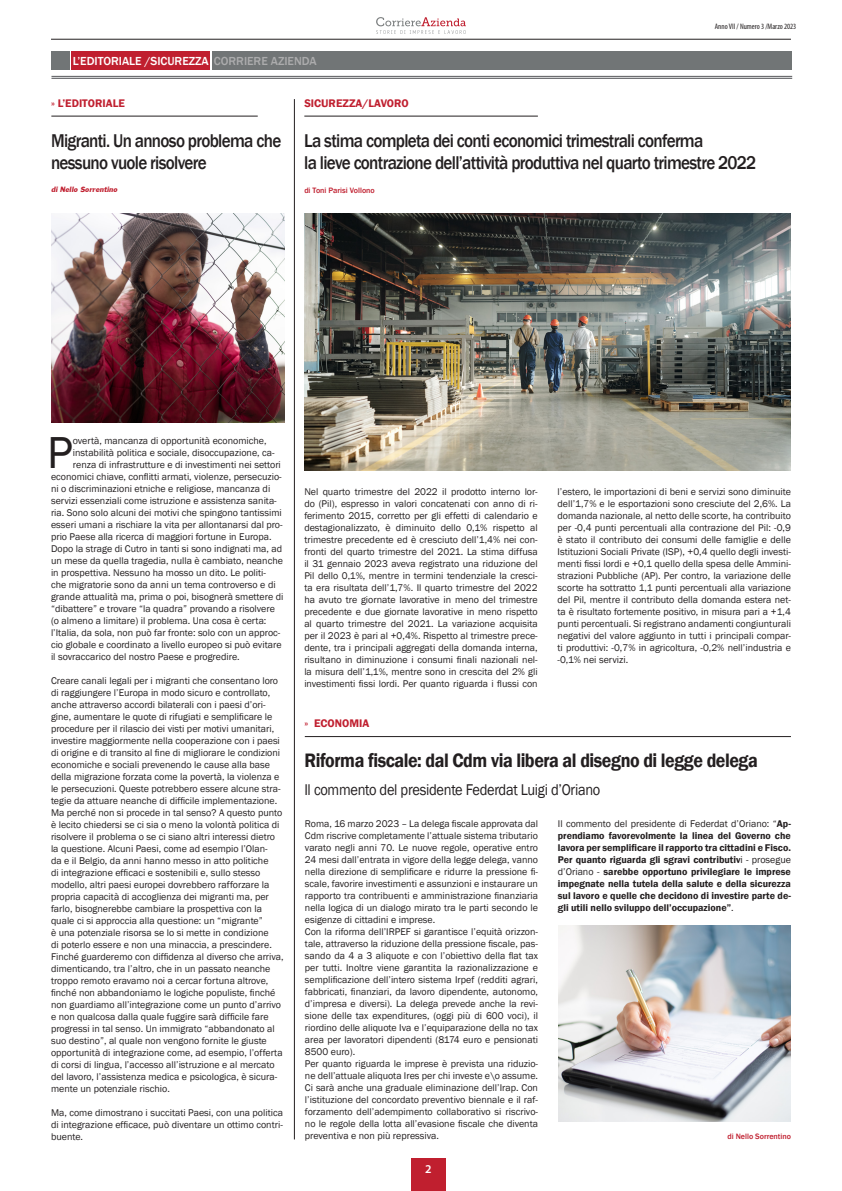
<style>
.page{position:relative;width:842px;height:1191px;background:#fff}
.page>*{position:absolute;margin:0;border:0;box-sizing:border-box;transform-origin:0 0}
.t1{font:46px "Franklin Gothic";color:#231f20}
.t2{font:600 20px "Franklin Gothic";letter-spacing:-.025em;color:#231f20;scale:.9 1}
.t3{font:500 19px/22px "Franklin Gothic";letter-spacing:-.04em;color:#231f20;scale:.9 1}
.t4{font:16px "Franklin Gothic";letter-spacing:-.02em;color:#231f20;scale:.9 1}
.t5{font:500 12px "Franklin Gothic";color:#fff}
.t6{font:600 12px "Myriad Pro";color:#fff}
.t7{font:600 11.3px "Franklin Gothic";color:#c01f2f}
.t8{font:10px/12px "Franklin Gothic";color:#231f20;text-align:justify}
.t9{font:600 10px/12px "Franklin Gothic";color:#231f20;text-align:justify}
.t10{font:500 8px "Franklin Gothic";color:#c01f2f}
.t11{font:condensed 8px "Myriad Pro";color:#231f20}
.t12{font:8px "Franklin Gothic ITALIC";color:#c01f2f}
.s1{color:#acacad}
.s2{font-weight:400}
</style>
<div class="page">
<div style="left:411px;top:1158px;width:34px;height:33px;background:#c01f2f"></div>
<svg style="left:376px;top:17px;width:90px;height:17px"></svg>
<hr style="left:51px;top:39px;width:740px;height:1px;background:#231f20">
<div style="left:212px;top:51px;width:580px;height:19px;background:#717576"></div>
<div style="left:71px;top:51px;width:139px;height:19px;background:#c01f2f"></div>
<div style="left:51px;top:51px;width:18px;height:19px;background:#717576"></div>
<hr style="left:294px;top:99px;width:1px;height:1040px;background:#231f20">
<hr style="left:304px;top:116px;width:234px;height:1px;background:#231f20">
<hr style="left:51px;top:116px;width:207px;height:1px;background:#231f20">
<hr style="left:305px;top:736px;width:486px;height:1px;background:#231f20">
<hr style="left:51px;top:76px;width:741px;height:1px;background:#6c6d70">
<hr style="left:51px;top:78px;width:741px;height:1px;background:#6c6d70">
<img style="left:304px;top:213px;width:487px;height:257px">
<img style="left:52px;top:213px;width:232px;height:210px">
<img style="left:558px;top:925px;width:233px;height:196px">
<p class="t5" style="left:73px;top:53px;width:245px">L’EDITORIALE /SICUREZZA <span class="s1">CORRIERE AZIENDA</span></p>
<p class="t7" style="left:51px;top:96px;width:75px">» L’EDITORIALE</p>
<p class="t7" style="left:304px;top:96px;width:106px">SICUREZZA/LAVORO</p>
<p class="t11" style="left:715px;top:21px;width:83px">Anno VII / Numero 3 /Marzo 2023</p>
<h3 class="t3" style="left:51px;top:130px;width:257px">Migranti. Un annoso problema che nessuno vuole risolvere</h3>
<h3 class="t3" style="left:304px;top:130px;width:504px">La stima completa dei conti economici trimestrali conferma<br>la lieve contrazione dell’attività produttiva nel quarto trimestre 2022</h3>
<p class="t12" style="left:51px;top:185px;width:68px">di Nello Sorrentino</p>
<p class="t10" style="left:304px;top:185px;width:72px">di Toni Parisi Vollono</p>
<h1 class="t1" style="left:47px;top:424px;width:27px">P</h1>
<p class="t8" style="left:73px;top:435px;width:195px">overtà, mancanza di opportunità economiche,</p>
<p class="t8" style="left:73px;top:447px;width:203px">instabilità politica e sociale, disoccupazione, ca-</p>
<p class="t8" style="left:73px;top:459px;width:210px">renza di infrastrutture e di investimenti nei settori</p>
<p class="t8" style="left:51px;top:471px;width:232px">economici chiave, conflitti armati, violenze, persecuzio-</p>
<p class="t8" style="left:51px;top:483px;width:221px">ni o discriminazioni etniche e religiose, mancanza di</p>
<p class="t8" style="left:51px;top:495px;width:227px">servizi essenziali come istruzione e assistenza sanita-</p>
<p class="t8" style="left:51px;top:507px;width:232px">ria. Sono solo alcuni dei motivi che spingono tantissimi</p>
<p class="t8" style="left:51px;top:519px;width:233px">esseri umani a rischiare la vita per allontanarsi dal pro-</p>
<p class="t8" style="left:51px;top:531px;width:222px">prio Paese alla ricerca di maggiori fortune in Europa.</p>
<p class="t8" style="left:51px;top:543px;width:233px">Dopo la strage di Cutro in tanti si sono indignati ma, ad</p>
<p class="t8" style="left:51px;top:555px;width:233px">un mese da quella tragedia, nulla è cambiato, neanche</p>
<p class="t8" style="left:51px;top:567px;width:216px">in prospettiva. Nessuno ha mosso un dito. Le politi-</p>
<p class="t8" style="left:51px;top:579px;width:226px">che migratorie sono da anni un tema controverso e di</p>
<p class="t8" style="left:51px;top:591px;width:234px">grande attualità ma, prima o poi, bisognerà smettere di</p>
<p class="t8" style="left:51px;top:603px;width:225px">“dibattere” e trovare “la quadra” provando a risolvere</p>
<p class="t8" style="left:51px;top:615px;width:217px">(o almeno a limitare) il problema. Una cosa è certa:</p>
<p class="t8" style="left:51px;top:627px;width:231px">l’Italia, da sola, non può far fronte: solo con un approc-</p>
<p class="t8" style="left:51px;top:639px;width:232px">cio globale e coordinato a livello europeo si può evitare</p>
<p class="t8" style="left:51px;top:651px;width:190px">il sovraccarico del nostro Paese e progredire.</p>
<p class="t8" style="left:51px;top:675px;width:234px;text-align:left">Creare canali legali per i migranti che consentano loro di raggiungere l’Europa in modo sicuro e controllato, anche attraverso accordi bilaterali con i paesi d’ori&shy;gine, aumentare le quote di rifugiati e semplificare le procedure per il rilascio dei visti per motivi umanitari, investire maggiormente nella cooperazione con i paesi di origine e di transito al fine di migliorare le condizioni economiche e sociali prevenendo le cause alla base della migrazione forzata come la povertà, la violenza e le persecuzioni. Queste potrebbero essere alcune stra&shy;tegie da attuare neanche di difficile implementazione.<br>Ma perché non si procede in tal senso? A questo punto è lecito chiedersi se ci sia o meno la volontà politica di risolvere il problema o se ci siano altri interessi dietro la questione. Alcuni Paesi, come ad esempio l’Olan-<br>da e il Belgio, da anni hanno messo in atto politiche<br>di integrazione efficaci e sostenibili e, sullo stesso modello, altri paesi europei dovrebbero rafforzare la propria capacità di accoglienza dei migranti ma, per farlo, bisognerebbe cambiare la prospettiva con la quale ci si approccia alla questione: un “migrante”<br>è una potenziale risorsa se lo si mette in condizione<br>di poterlo essere e non una minaccia, a prescindere.<br>Finché guarderemo con diffidenza al diverso che arriva, dimenticando, tra l’altro, che in un passato neanche troppo remoto eravamo noi a cercar fortuna altrove, finché non abbandoniamo le logiche populiste, finché non guardiamo all’integrazione come un punto d’arrivo e non qualcosa dalla quale fuggire sarà difficile fare progressi in tal senso. Un immigrato “abbandonato al suo destino”, al quale non vengono fornite le giuste opportunità di integrazione come, ad esempio, l’offerta di corsi di lingua, l’accesso all’istruzione e al mercato del lavoro, l’assistenza medica e psicologica, è sicura&shy;mente un potenziale rischio.</p>
<p class="t8" style="left:51px;top:1107px;width:234px">Ma, come dimostrano i succitati Paesi, con una politica di integrazione efficace, può diventare un ottimo contri&shy;buente.</p>
<p class="t8" style="left:304px;top:486px;width:235px">Nel quarto trimestre del 2022 il prodotto interno lor&shy;do (Pil), espresso in valori concatenati con anno di ri&shy;ferimento 2015, corretto per gli effetti di calendario e destagionalizzato, è diminuito dello 0,1% rispetto al trimestre precedente ed è cresciuto dell’1,4% nei con&shy;fronti del quarto trimestre del 2021. La stima diffusa il 31 gennaio 2023 aveva registrato una riduzione del Pil dello 0,1%, mentre in termini tendenziale la cresci&shy;ta era risultata dell’1,7%. Il quarto trimestre del 2022 ha avuto tre giornate lavorative in meno del trimestre precedente e due giornate lavorative in meno rispetto al quarto trimestre del 2021. La variazione acquisita per il 2023 è pari al +0,4%. Rispetto al trimestre prece&shy;dente, tra i principali aggregati della domanda interna, risultano in diminuzione i consumi finali nazionali nel&shy;la misura dell’1,1%, mentre sono in crescita del 2% gli investimenti fissi lordi. Per quanto riguarda i flussi con</p>
<p class="t8" style="left:558px;top:486px;width:235px">l’estero, le importazioni di beni e servizi sono diminuite dell’1,7% e le esportazioni sono cresciute del 2,6%. La domanda nazionale, al netto delle scorte, ha contribuito per -0,4 punti percentuali alla contrazione del Pil: -0,9 è stato il contributo dei consumi delle famiglie e delle Istituzioni Sociali Private (ISP), +0,4 quello degli investi&shy;menti fissi lordi e +0,1 quello della spesa delle Ammini&shy;strazioni Pubbliche (AP). Per contro, la variazione delle scorte ha sottratto 1,1 punti percentuali alla variazione del Pil, mentre il contributo della domanda estera net&shy;ta è risultato fortemente positivo, in misura pari a +1,4 punti percentuali. Si registrano andamenti congiunturali negativi del valore aggiunto in tutti i principali compar&shy;ti produttivi: -0,7% in agricoltura, -0,2% nell’industria e -0,1% nei servizi.</p>
<p class="t7" style="left:304px;top:716px;width:66px">» ECONOMIA</p>
<h2 class="t2" style="left:304px;top:748px;width:505px">Riforma fiscale: dal Cdm via libera al disegno di legge delega</h2>
<h3 class="t4" style="left:304px;top:780px;width:330px">Il commento del presidente Federdat Luigi d’Oriano</h3>
<p class="t8" style="left:305px;top:818px;width:235px;text-align:left">Roma, 16 marzo 2023 – La delega fiscale approvata dal Cdm riscrive completamente l’attuale sistema tributario varato negli anni 70. Le nuove regole, operative entro 24 mesi dall’entrata in vigore della legge delega, vanno nella direzione di semplificare e ridurre la pressione fi&shy;scale, favorire investimenti e assunzioni e instaurare un rapporto tra contribuenti e amministrazione finanziaria nella logica di un dialogo mirato tra le parti secondo le esigenze di cittadini e imprese.<br>Con la riforma dell’IRPEF si garantisce l’equità orizzon&shy;tale, attraverso la riduzione della pressione fiscale, pas&shy;sando da 4 a 3 aliquote e con l’obiettivo della flat tax per tutti. Inoltre viene garantita la razionalizzazione e semplificazione dell’intero sistema Irpef (redditi agrari, fabbricati, finanziari, da lavoro dipendente, autonomo, d’impresa e diversi). La delega prevede anche la revi&shy;sione delle tax expenditures, (oggi più di 600 voci), il riordino delle aliquote Iva e l’equiparazione della no tax area per lavoratori dipendenti (8174 euro e pensionati 8500 euro).<br>Per quanto riguarda le imprese è prevista una riduzio&shy;ne dell’attuale aliquota Ires per chi investe e\o assume.<br>Ci sarà anche una graduale eliminazione dell’Irap. Con l’istituzione del concordato preventivo biennale e il raf&shy;forzamento dell’adempimento collaborativo si riscrivo&shy;no le regole della lotta all’evasione fiscale che diventa preventiva e non più repressiva.</p>
<p class="t9" style="left:558px;top:818px;width:235px"><span class="s2">Il commento del presidente di Federdat d’Oriano: “</span>Ap&shy;prendiamo favorevolmente la linea del Governo che lavora per semplificare il rapporto tra cittadini e Fisco.<br>Per quanto riguarda gli sgravi contributiv<span class="s2">i - prosegue d’Oriano -</span> sarebbe opportuno privilegiare le imprese impegnate nella tutela della salute e della sicurezza sul lavoro e quelle che decidono di investire parte de&shy;gli utili nello sviluppo dell’occupazione”<span class="s2">.</span></p>
<p class="t10" style="left:727px;top:1131px;width:65px">di Nello Sorrentino</p>
<p class="t6" style="left:425px;top:1160px;width:8px">2</p>
</div>
